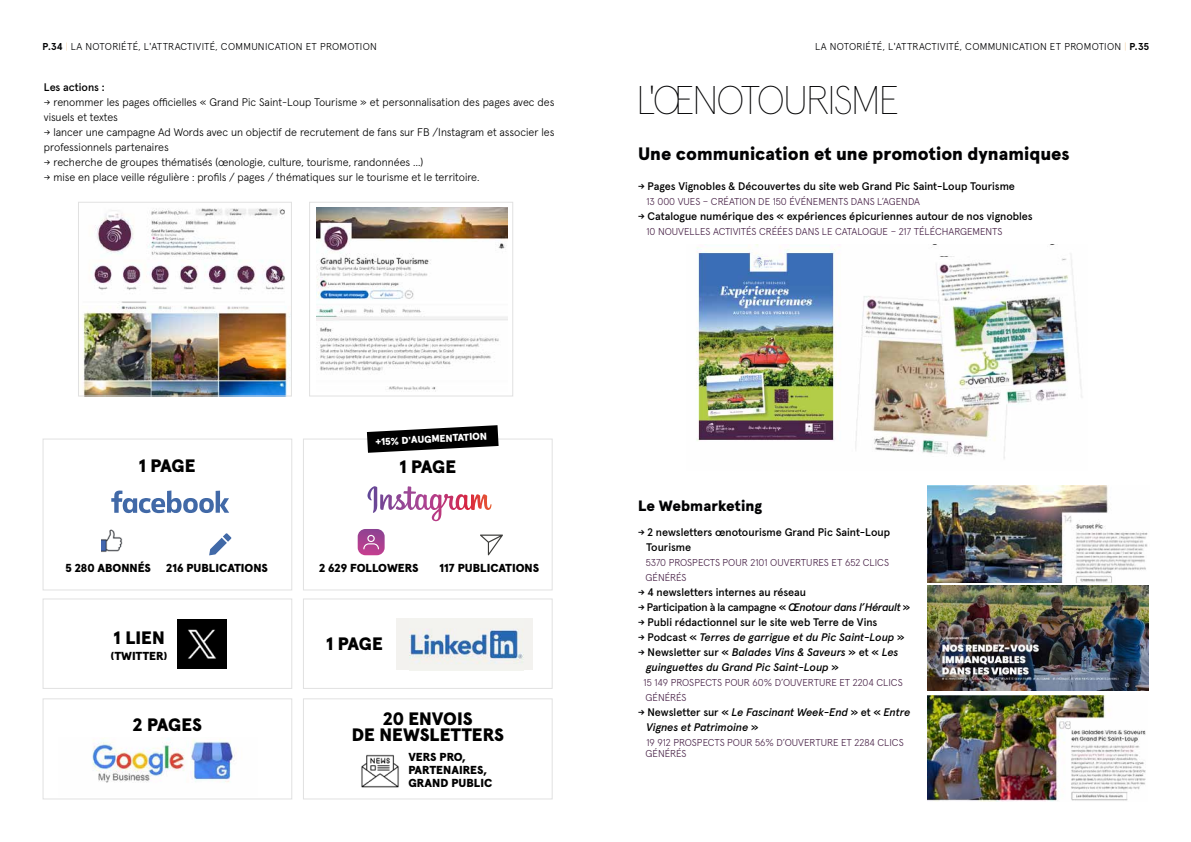
<style>
.page{position:relative;width:1191px;height:842px;background:#fff}
.page>*{position:absolute;margin:0;border:0;box-sizing:border-box;transform-origin:0 0}
.t1{font:100 40px "Apercu Pro";letter-spacing:-.045em;color:#020203}
.t2{font:900 18px/16px "Apercu Pro";letter-spacing:-.005em;color:#000;text-align:center}
.t3{font:900 18px "Apercu Pro";color:#020203}
.t4{font:900 15px "Apercu Pro";color:#020203}
.t5{font:900 11.6px/13px "Apercu Pro";color:#000}
.t6{font:300 11px/15px "Apercu Pro";color:#000}
.t7{font:500 11px/15px "Apercu Pro";color:#000}
.t8{font:italic 500 11px/15px "Apercu Pro";letter-spacing:-.005em;color:#000}
.t9{font:500 11px "Apercu Pro";letter-spacing:-.02em;color:#000}
.t10{font:300 10px/15px "Apercu Pro";color:#492348}
.t11{font:300 10px "Apercu Pro";letter-spacing:.03em;color:#020304}
.t12{font:300 10px "Apercu Pro";letter-spacing:.03em;color:#020203}
.t13{font:900 10px "Apercu Pro";color:#fff}
.s1{font-weight:700}
.s2{font-weight:100;color:#e59f43}
.s3{font-size:10.5px;color:#020203}
.s4{font-weight:700;color:#000}
.s5{font-style:italic}
.s6{font-style:normal;font-size:10.5px;color:#020203}
.s7{font-style:normal}
</style>
<div class="page">
<svg style="left:367px;top:486px;width:46px;height:27px"></svg>
<svg style="left:480px;top:534px;width:23px;height:21px"></svg>
<svg style="left:358px;top:529px;width:26px;height:26px"></svg>
<img style="left:82px;top:208px;width:208px;height:186px">
<div style="left:78px;top:202px;width:214px;height:194px;border:1px solid #e1e1e1"></div>
<img style="left:316px;top:207px;width:192px;height:184px">
<div style="left:309px;top:202px;width:204px;height:194px;border:1px solid #e1e1e1"></div>
<img style="left:101px;top:529px;width:22px;height:23px">
<svg style="left:209px;top:533px;width:22px;height:22px"></svg>
<svg style="left:111px;top:490px;width:118px;height:23px"></svg>
<div style="left:396px;top:619px;width:137px;height:51px;background:#f3f2ef"></div>
<img style="left:409px;top:629px;width:114px;height:35px">
<img style="left:177px;top:619px;width:49px;height:49px">
<img style="left:92px;top:738px;width:143px;height:45px">
<img style="left:361px;top:754px;width:38px;height:34px">
<div style="left:303px;top:438px;width:249px;height:152px;border:1px solid #e1e1e1"></div>
<div style="left:303px;top:598px;width:249px;height:91px;border:1px solid #e1e1e1"></div>
<div style="left:303px;top:698px;width:249px;height:101px;border:1px solid #e1e1e1"></div>
<div style="left:43px;top:438px;width:249px;height:152px;border:1px solid #e1e1e1"></div>
<div style="left:43px;top:598px;width:249px;height:91px;border:1px solid #e1e1e1"></div>
<div style="left:43px;top:698px;width:249px;height:101px;border:1px solid #e1e1e1"></div>
<svg style="left:367px;top:425px;width:131px;height:28px"></svg>
<img style="left:696px;top:245px;width:386px;height:214px">
<img style="left:927px;top:485px;width:221px;height:98px">
<img style="left:927px;top:586px;width:221px;height:105px">
<img style="left:927px;top:695px;width:219px;height:106px">
<p class="t11" style="left:43px;top:39px;width:336px"><span class="s1">P.34</span> <span class="s2">|</span> LA NOTORIÉTÉ, L'ATTRACTIVITÉ, COMMUNICATION ET PROMOTION</p>
<p class="t7" style="left:44px;top:79px;width:62px">Les actions :</p>
<p class="t6" style="left:44px;top:94px;width:512px"><span class="s3">→</span> renommer les pages officielles « Grand Pic Saint-Loup Tourisme » et personnalisation des pages avec des visuels et textes</p>
<p class="t6" style="left:44px;top:124px;width:512px"><span class="s3">→</span> lancer une campagne Ad Words avec un objectif de recrutement de fans sur FB /Instagram et associer les professionnels partenaires</p>
<p class="t6" style="left:44px;top:154px;width:381px"><span class="s3">→</span> recherche de groupes thématisés (œnologie, culture, tourisme, randonnées …)</p>
<p class="t6" style="left:44px;top:169px;width:437px"><span class="s3">→</span> mise en place veille régulière : profils / pages / thématiques sur le tourisme et le territoire.</p>
<h2 class="t2" style="left:139px;top:457px;width:58px">1 PAGE</h2>
<p class="t13" style="left:375px;top:434px;width:114px;rotate:-3deg">+15% D'AUGMENTATION</p>
<h2 class="t2" style="left:399px;top:457px;width:58px">1 PAGE</h2>
<p class="t5" style="left:66px;top:561px;width:87px">5 280 ABONNÉS</p>
<p class="t5" style="left:166px;top:560px;width:103px">216 PUBLICATIONS</p>
<p class="t5" style="left:319px;top:561px;width:101px">2 629 FOLLOWERS</p>
<p class="t5" style="left:439px;top:561px;width:101px">117 PUBLICATIONS</p>
<h2 class="t2" style="left:114px;top:628px;width:53px">1 LIEN</h2>
<p class="t5" style="left:111px;top:648px;width:58px">(TWITTER)</p>
<h2 class="t2" style="left:326px;top:635px;width:58px">1 PAGE</h2>
<h2 class="t2" style="left:133px;top:715px;width:70px">2 PAGES</h2>
<h2 class="t2" style="left:352px;top:710px;width:154px">20 ENVOIS<br>DE NEWSLETTERS</h2>
<p class="t5" style="left:408px;top:750px;width:86px">VERS PRO,<br>PARTENAIRES,<br>GRAND PUBLIC</p>
<p class="t12" style="left:815px;top:39px;width:335px">LA NOTORIÉTÉ, L'ATTRACTIVITÉ, COMMUNICATION ET PROMOTION <span class="s2">|</span> <span class="s4">P.35</span></p>
<h1 class="t1" style="left:636px;top:70px;width:264px">L'ŒNOTOURISME</h1>
<h2 class="t3" style="left:638px;top:140px;width:433px">Une communication et une promotion dynamiques</h2>
<p class="t7" style="left:638px;top:178px;width:378px"><span class="s3">→</span> Pages Vignobles &amp; Découvertes du site web Grand Pic Saint-Loup Tourisme</p>
<p class="t10" style="left:646px;top:193px;width:275px">13 000 VUES – CRÉATION DE 150 ÉVÉNEMENTS DANS L’AGENDA</p>
<p class="t7" style="left:638px;top:208px;width:396px"><span class="s3">→</span> Catalogue numérique des « expériences épicuriennes autour de nos vignobles</p>
<p class="t10" style="left:646px;top:223px;width:358px">10 NOUVELLES ACTIVITÉS CRÉÉES DANS LE CATALOGUE – 217 TÉLÉCHARGEMENTS</p>
<h3 class="t4" style="left:638px;top:494px;width:126px">Le Webmarketing</h3>
<p class="t7" style="left:646px;top:524px;width:245px;text-indent:-8px"><span class="s3">→</span> 2 newsletters œnotourisme Grand Pic Saint-Loup<br>Tourisme</p>
<p class="t10" style="left:645px;top:554px;width:245px">5370 PROSPECTS POUR 2101 OUVERTURES ET 652 CLICS<br>GÉNÉRÉS</p>
<p class="t7" style="left:638px;top:584px;width:170px"><span class="s3">→</span> 4 newsletters internes au réseau</p>
<p class="t9" style="left:638px;top:599px;width:274px"><span class="s3">→</span> Participation à la campagne « <span class="s5">Œnotour dans l’Hérault</span> »</p>
<p class="t7" style="left:638px;top:614px;width:241px"><span class="s3">→</span> Publi rédactionnel sur le site web Terre de Vins</p>
<p class="t8" style="left:638px;top:629px;width:268px"><span class="s6">→</span> <span class="s7">Podcast «</span> Terres de garrigue et du Pic Saint-Loup <span class="s7">»</span></p>
<p class="t8" style="left:646px;top:644px;width:254px;text-indent:-8px"><span class="s6">→</span> <span class="s7">Newsletter sur «</span> Balades Vins &amp; Saveurs <span class="s7">» et «</span> Les guinguettes du Grand Pic Saint-Loup <span class="s7">»</span></p>
<p class="t10" style="left:643px;top:674px;width:261px">15 149 PROSPECTS POUR 60% D’OUVERTURE ET 2204 CLICS<br>GÉNÉRÉS</p>
<p class="t8" style="left:646px;top:704px;width:265px;text-indent:-8px"><span class="s6">→</span> <span class="s7">Newsletter sur «</span> Le Fascinant Week-End <span class="s7">» et «</span> Entre<br>Vignes et Patrimoine <span class="s7">»</span></p>
<p class="t10" style="left:645px;top:736px;width:260px;line-height:11px">19 912 PROSPECTS POUR 56% D’OUVERTURE ET 2284 CLICS<br>GÉNÉRÉS</p>
</div>
